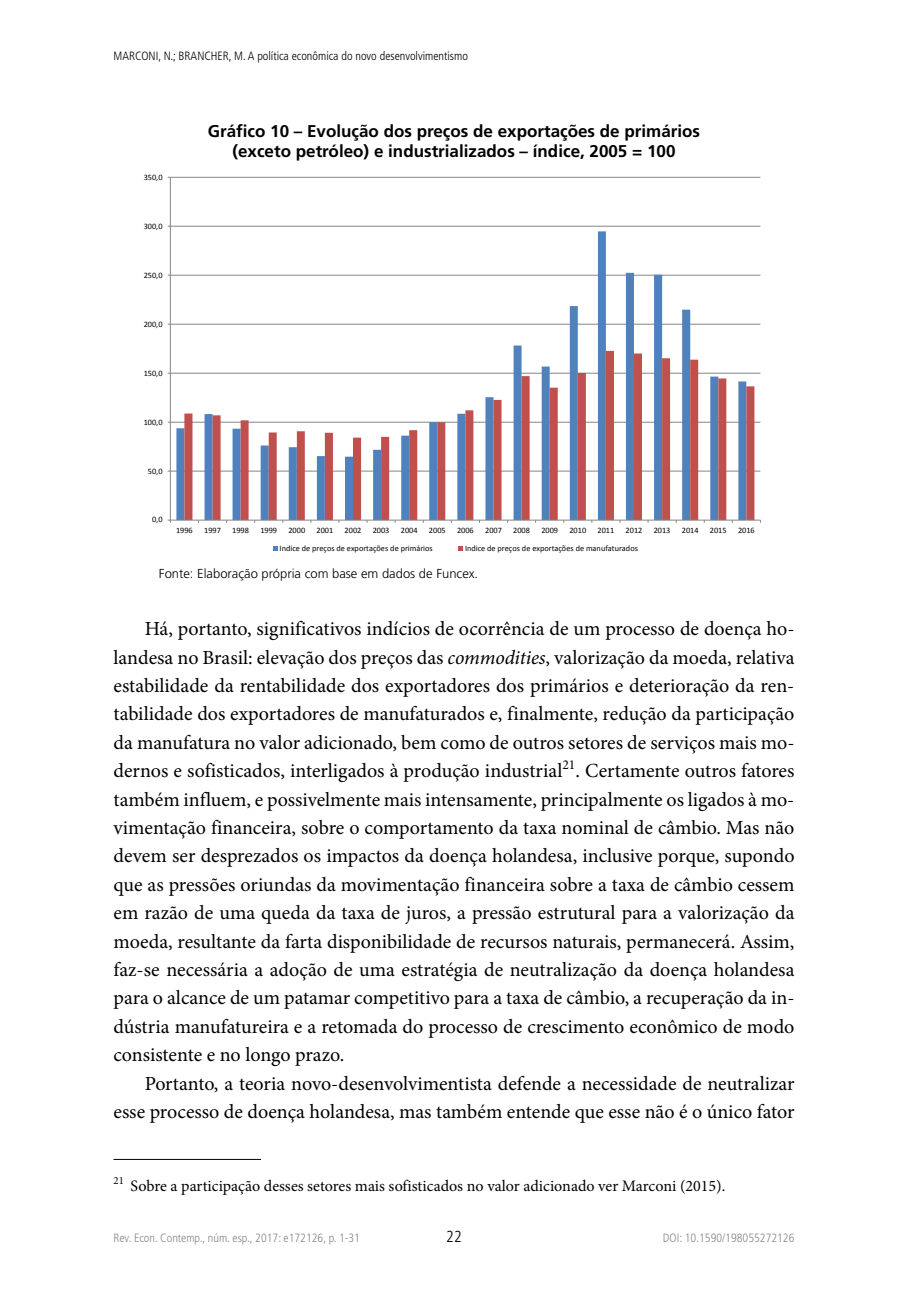
<style>
.page{position:relative;width:908px;height:1304px;background:#fff}
.page>*{position:absolute;margin:0;border:0;box-sizing:border-box;transform-origin:0 0}
.t1{font:20px/28.4px "Minion Pro";color:#000;text-align:justify}
.t2{font:700 17px/20px "Frutiger LT Std";color:#000;text-align:center}
.t3{font:16px "Minion Pro";color:#000}
.t4{font:300 condensed 16px "Frutiger LT Std";color:#000}
.t5{font:300 13px "Frutiger LT Std";color:#000}
.t6{font:300 condensed 12px "Frutiger LT Std";color:#878787}
.t7{font:300 condensed 12px "Frutiger LT Std";color:#000}
.t8{font:8.2px "Calibri";color:#000}
.s1{font-style:italic}
</style>
<div class="page">
<svg style="left:167px;top:176px;width:594px;height:375px"></svg>
<hr style="left:113px;top:1159px;width:148px;height:1px;background:#000">
<p class="t7" style="left:113px;top:49px;width:356px">Marconi, N.; Brancher, M. A política econômica do novo desenvolvimentismo</p>
<p class="t8" style="left:144px;top:172px;width:20px">350,0</p>
<p class="t8" style="left:144px;top:221px;width:20px">300,0</p>
<p class="t8" style="left:144px;top:270px;width:20px">250,0</p>
<p class="t8" style="left:144px;top:319px;width:20px">200,0</p>
<p class="t8" style="left:144px;top:368px;width:20px">150,0</p>
<p class="t8" style="left:144px;top:417px;width:20px">100,0</p>
<p class="t8" style="left:148px;top:466px;width:16px">50,0</p>
<p class="t8" style="left:152px;top:515px;width:12px">0,0</p>
<p class="t2" style="left:208px;top:122px;width:493px">Gráfico 10 – Evolução dos preços de exportações de primários (exceto petróleo) e industrializados – índice, 2005 = 100</p>
<p class="t8" style="left:176px;top:525px;width:18px">1996</p>
<p class="t8" style="left:204px;top:525px;width:18px">1997</p>
<p class="t8" style="left:232px;top:525px;width:18px">1998</p>
<p class="t8" style="left:260px;top:525px;width:18px">1999</p>
<p class="t8" style="left:288px;top:525px;width:18px">2000</p>
<p class="t8" style="left:316px;top:525px;width:18px">2001</p>
<p class="t8" style="left:344px;top:525px;width:18px">2002</p>
<p class="t8" style="left:372px;top:525px;width:18px">2003</p>
<p class="t8" style="left:400px;top:525px;width:18px">2004</p>
<p class="t8" style="left:429px;top:525px;width:18px">2005</p>
<p class="t8" style="left:457px;top:525px;width:18px">2006</p>
<p class="t8" style="left:485px;top:525px;width:18px">2007</p>
<p class="t8" style="left:513px;top:525px;width:18px">2008</p>
<p class="t8" style="left:541px;top:525px;width:18px">2009</p>
<p class="t8" style="left:569px;top:525px;width:18px">2010</p>
<p class="t8" style="left:597px;top:525px;width:18px">2011</p>
<p class="t8" style="left:625px;top:525px;width:18px">2012</p>
<p class="t8" style="left:653px;top:525px;width:18px">2013</p>
<p class="t8" style="left:681px;top:525px;width:18px">2014</p>
<p class="t8" style="left:709px;top:525px;width:18px">2015</p>
<p class="t8" style="left:737px;top:525px;width:18px">2016</p>
<p class="t8" style="left:279px;top:543px;width:154px">Indice de preços de exportações de primários</p>
<p class="t8" style="left:465px;top:543px;width:174px">Indice de preços de exportações de manufaturados</p>
<p class="t5" style="left:159px;top:566px;width:321px">Fonte: Elaboração própria com base em dados de Funcex.</p>
<p class="t1" style="left:113px;top:615px;width:682px;text-indent:31px">Há, portanto, significativos indícios de ocorrência de um processo de doença ho&shy;landesa no Brasil: elevação dos preços das <span class="s1">commodities</span>, valorização da moeda, relativa estabilidade da rentabilidade dos exportadores dos primários e deterioração da ren&shy;tabilidade dos exportadores de manufaturados e, finalmente, redução da participação da manufatura no valor adicionado, bem como de outros setores de serviços mais mo&shy;dernos e sofisticados, interligados à produção industrial<sup>21</sup>. Certamente outros fatores também influem, e possivelmente mais intensamente, principalmente os ligados à mo&shy;vimentação financeira, sobre o comportamento da taxa nominal de câmbio. Mas não devem ser desprezados os impactos da doença holandesa, inclusive porque, supondo que as pressões oriundas da movimentação financeira sobre a taxa de câmbio cessem em razão de uma queda da taxa de juros, a pressão estrutural para a valorização da moeda, resultante da farta disponibilidade de recursos naturais, permanecerá. Assim, faz-se necessária a adoção de uma estratégia de neutralização da doença holandesa para o alcance de um patamar competitivo para a taxa de câmbio, a recuperação da in&shy;dústria manufatureira e a retomada do processo de crescimento econômico de modo consistente e no longo prazo.</p>
<p class="t1" style="left:113px;top:1069px;width:682px;text-align:right">Portanto, a teoria novo-desenvolvimentista defende a necessidade de neutralizar esse processo de doença holandesa, mas também entende que esse não é o único fator</p>
<p class="t3" style="left:113px;top:1175px;width:613px"><sup>21</sup> Sobre a participação desses setores mais sofisticados no valor adicionado ver Marconi (2015).</p>
<p class="t6" style="left:113px;top:1231px;width:248px">Rev. Econ. Contemp., núm. esp., 2017: e172126, p. 1-31</p>
<p class="t4" style="left:446px;top:1227px;width:17px">22</p>
<p class="t6" style="left:662px;top:1231px;width:133px">DOI: 10.1590/198055272126</p>
</div>
